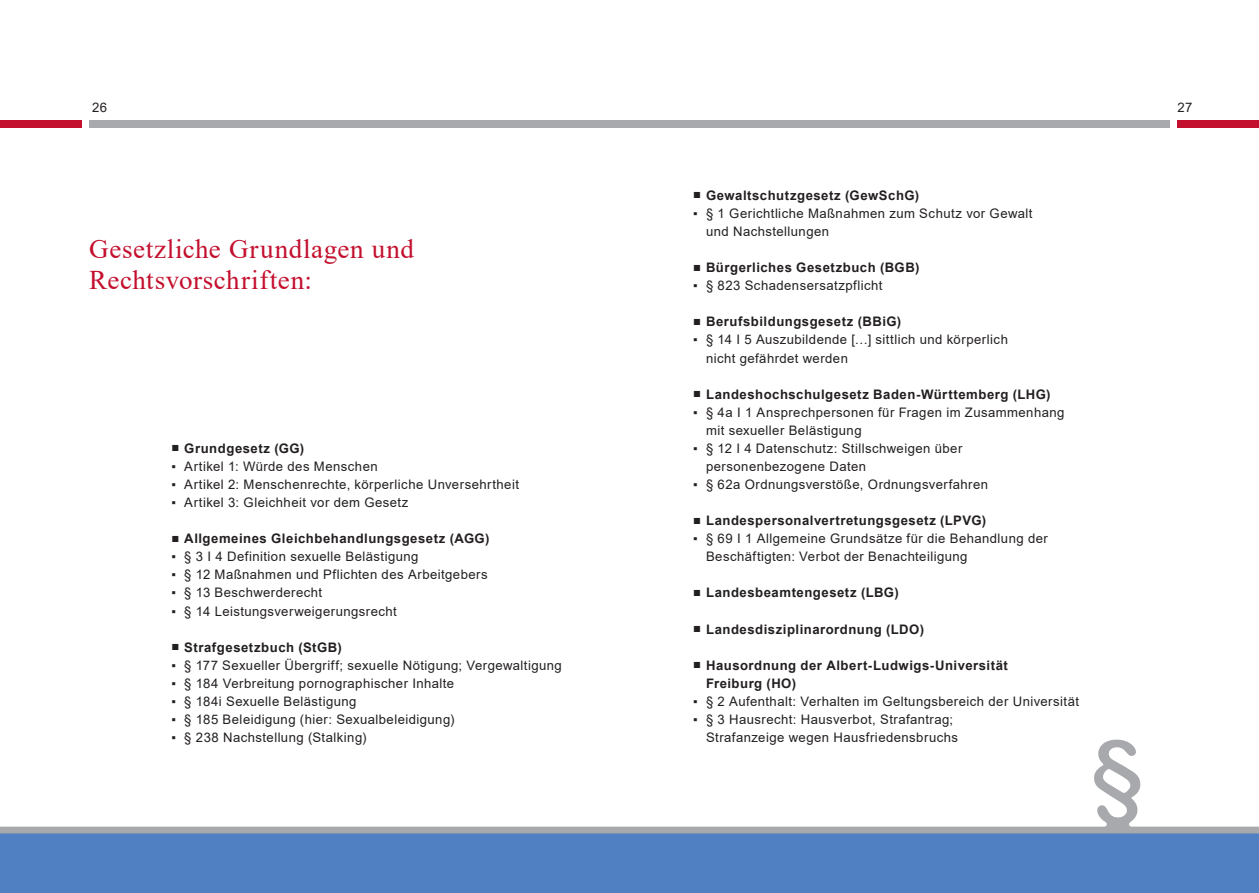
<style>
.page{position:relative;width:1259px;height:893px;background:#fff}
.page>*{position:absolute;margin:0;border:0;box-sizing:border-box;transform-origin:0 0}
.t1{font:27px/31.2px "Times New Roman";letter-spacing:.025em;color:#c3102e}
.t2{font:13.2px/18px "Arial";letter-spacing:.035em;color:#231f20}
.t3{font:700 13.2px/18px "Arial";letter-spacing:.04em;color:#231f20}
</style>
<div class="page">
<div style="left:1177px;top:120px;width:82px;height:8px;background:#c3102e"></div>
<div style="left:0;top:833px;width:1259px;height:60px;background:#5080c1"></div>
<div style="left:0;top:120px;width:82px;height:8px;background:#c3102e"></div>
<svg style="left:0;top:739px;width:1259px;height:94px"></svg>
<div style="left:89px;top:120px;width:1080px;height:8px;background:#a8a9ad"></div>
<p class="t2" style="left:92px;top:98px;width:17px">26</p>
<p class="t2" style="left:1177px;top:98px;width:16px">27</p>
<h1 class="t1" style="left:89px;top:232px;width:326px">Gesetzliche Grundlagen und<br>Rechtsvorschriften:</h1>
<p class="t3" style="left:171px;top:439px;width:134px">■ Grundgesetz (GG)</p>
<p class="t2" style="left:171px;top:457px;width:208px">▪ Artikel 1: Würde des Menschen</p>
<p class="t2" style="left:171px;top:475px;width:349px">▪ Artikel 2: Menschenrechte, körperliche Unversehrtheit</p>
<p class="t2" style="left:171px;top:493px;width:238px">▪ Artikel 3: Gleichheit vor dem Gesetz</p>
<p class="t3" style="left:171px;top:530px;width:319px">■ Allgemeines Gleichbehandlungsgesetz (AGG)</p>
<p class="t2" style="left:171px;top:548px;width:248px">▪ § 3 I 4 Definition sexuelle Belästigung</p>
<p class="t2" style="left:171px;top:566px;width:318px">▪ § 12 Maßnahmen und Pflichten des Arbeitgebers</p>
<p class="t2" style="left:171px;top:584px;width:152px">▪ § 13 Beschwerderecht</p>
<p class="t2" style="left:171px;top:602px;width:227px">▪ § 14 Leistungsverweigerungsrecht</p>
<p class="t3" style="left:171px;top:638px;width:172px">■ Strafgesetzbuch (StGB)</p>
<p class="t2" style="left:171px;top:656px;width:392px">▪ § 177 Sexueller Übergriff; sexuelle Nötigung; Vergewaltigung</p>
<p class="t2" style="left:171px;top:674px;width:284px">▪ § 184 Verbreitung pornographischer Inhalte</p>
<p class="t2" style="left:171px;top:692px;width:186px">▪ § 184i Sexuelle Belästigung</p>
<p class="t2" style="left:171px;top:710px;width:284px">▪ § 185 Beleidigung (hier: Sexualbeleidigung)</p>
<p class="t2" style="left:171px;top:728px;width:196px">▪ § 238 Nachstellung (Stalking)</p>
<p class="t3" style="left:693px;top:186px;width:227px">■ Gewaltschutzgesetz (GewSchG)</p>
<p class="t2" style="left:706px;top:204px;width:328px;text-indent:-13px">▪ § 1 Gerichtliche Maßnahmen zum Schutz vor Gewalt und Nachstellungen</p>
<p class="t3" style="left:693px;top:259px;width:228px">■ Bürgerliches Gesetzbuch (BGB)</p>
<p class="t2" style="left:693px;top:276px;width:191px">▪ § 823 Schadensersatzpflicht</p>
<p class="t3" style="left:693px;top:313px;width:209px">■ Berufsbildungsgesetz (BBiG)</p>
<p class="t2" style="left:706px;top:331px;width:303px;text-indent:-13px">▪ § 14 I 5 Auszubildende […] sittlich und körperlich nicht gefährdet werden</p>
<p class="t3" style="left:693px;top:385px;width:359px">■ Landeshochschulgesetz Baden-Württemberg (LHG)</p>
<p class="t2" style="left:706px;top:403px;width:360px;text-indent:-13px">▪ § 4a I 1 Ansprechpersonen für Fragen im Zusammenhang mit sexueller Belästigung</p>
<p class="t2" style="left:706px;top:439px;width:258px;text-indent:-13px">▪ § 12 I 4 Datenschutz: Stillschweigen über personenbezogene Daten</p>
<p class="t2" style="left:693px;top:475px;width:296px">▪ § 62a Ordnungsverstöße, Ordnungsverfahren</p>
<p class="t3" style="left:693px;top:512px;width:294px">■ Landespersonalvertretungsgesetz (LPVG)</p>
<p class="t2" style="left:706px;top:529px;width:343px;text-indent:-13px">▪ § 69 I 1 Allgemeine Grundsätze für die Behandlung der<br>Beschäftigten: Verbot der Benachteiligung</p>
<p class="t3" style="left:693px;top:584px;width:207px">■ Landesbeamtengesetz (LBG)</p>
<p class="t3" style="left:693px;top:620px;width:232px">■ Landesdisziplinarordnung (LDO)</p>
<p class="t3" style="left:706px;top:656px;width:303px;text-indent:-13px">■ Hausordnung der Albert-Ludwigs-Universität<br>Freiburg (HO)</p>
<p class="t2" style="left:693px;top:692px;width:387px">▪ § 2 Aufenthalt: Verhalten im Geltungsbereich der Universität</p>
<p class="t2" style="left:706px;top:710px;width:253px;text-indent:-13px">▪ § 3 Hausrecht: Hausverbot, Strafantrag;<br>Strafanzeige wegen Hausfriedensbruchs</p>
</div>
